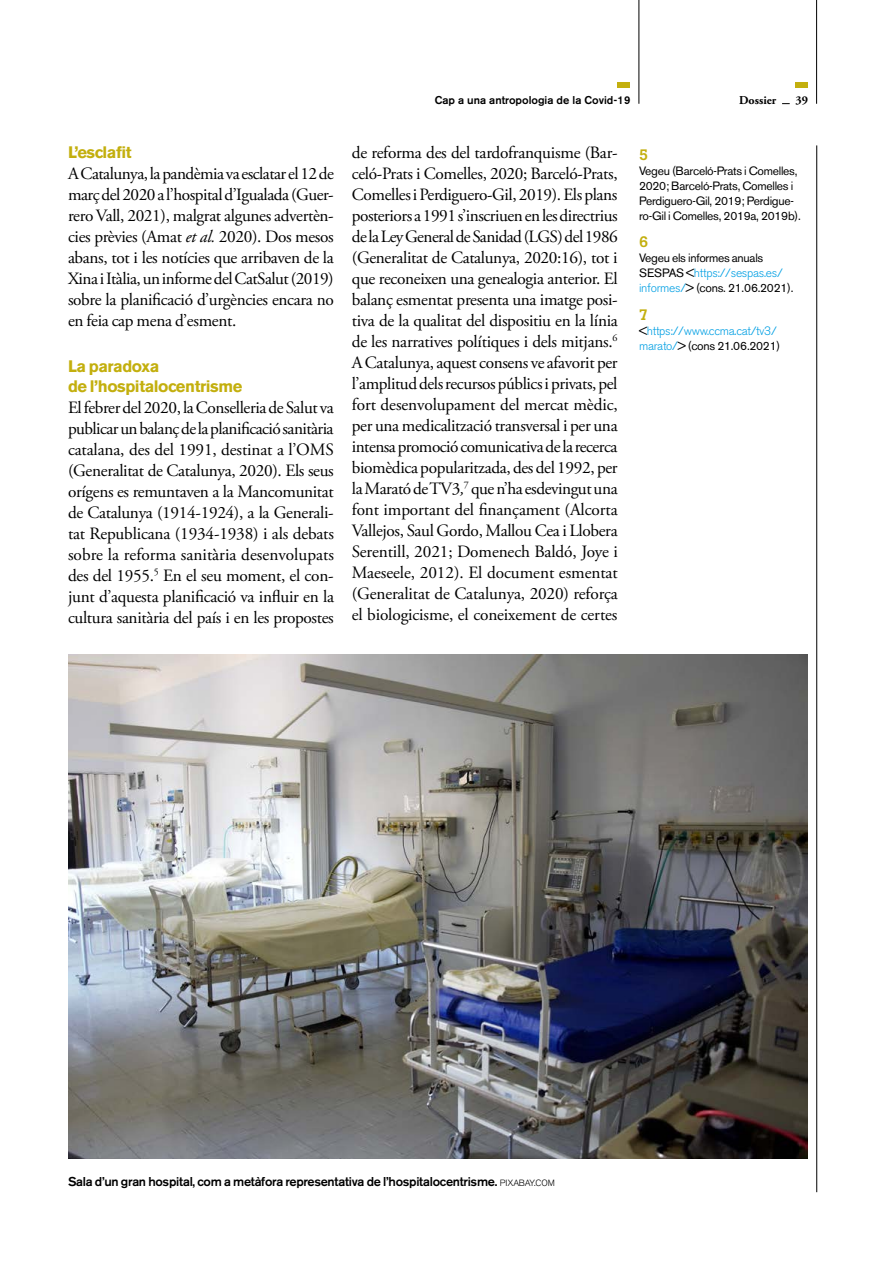
<style>
.page{position:relative;width:893px;height:1263px;background:#fff}
.page>*{position:absolute;margin:0;border:0;box-sizing:border-box;transform-origin:0 0}
.t1{font:17.25px/21px "Adobe Garamond Pro";letter-spacing:-.02em;color:#000;text-align:justify}
.t2{font:700 16.5px/20.2px "Akzidenz Grotesk BE";letter-spacing:-.025em;color:#c3af0e}
.Notes_Text_-_22{font:500 15px "Boton";color:#c3af0e}
.FOTO_text{font:500 12.75px "Akzidenz Grotesk BE";letter-spacing:-.02em;color:#000}
.Notes_Text_-_22-2{font:12px/15px "Akzidenz Grotesk BE";letter-spacing:-.02em;color:#000}
.Notes_Text_-_22-3{font:300 12px/15px "Akzidenz Grotesk BE";letter-spacing:-.02em;color:#009fe3}
.t3{font:700 12px "Adobe Garamond Pro";color:#000}
.t4{font:500 11.25px "Akzidenz Grotesk BE";color:#000}
.s1{font-style:italic}
.s2{font-weight:300;color:#009fe3}
.s3{font-weight:400;color:#000}
.s4{font-weight:300;font-size:9px}
</style>
<div class="page">
<img style="left:68px;top:654px;width:739px;height:504px">
<hr style="left:639px;top:0;width:1px;height:104px;background:#000">
<hr style="left:816px;top:0;width:1px;height:104px;background:#000">
<hr style="left:816px;top:145px;width:1px;height:1047px;background:#000">
<div style="left:618px;top:82px;width:12px;height:6px;background:#c3af0e"></div>
<div style="left:796px;top:82px;width:12px;height:6px;background:#c3af0e"></div>
<p class="t2" style="left:68px;top:142px;width:65px">L’esclafit</p>
<p class="t1" style="left:68px;top:163px;width:267px">A Catalunya, la pandèmia va esclatar el 12 de març del 2020 a l’hospital d’Igualada (Guer&shy;rero Vall, 2021), malgrat algunes advertèn&shy;cies prèvies (Amat <span class="s1">et al.</span> 2020). Dos mesos abans, tot i les notícies que arribaven de la Xina i Itàlia, un informe del CatSalut(2019) sobre la planificació d’urgències encara no en feia cap mena d’esment.</p>
<p class="t2" style="left:68px;top:356px;width:176px">La paradoxa<br>de l’hospitalocentrisme</p>
<p class="t1" style="left:68px;top:397px;width:268px">El febrer del 2020, la Conselleria de Salut va publicar un balanç de la planificació sanitària catalana, des del 1991, destinat a l’OMS (Generalitat de Catalunya, 2020). Els seus orígens es remuntaven a la Mancomunitat de Catalunya (1914-1924), a la Generali&shy;tat Republicana (1934-1938) i als debats sobre la reforma sanitària desenvolupats des del 1955.<sup>5</sup> En el seu moment, el con&shy;junt d’aquesta planificació va influir en la cultura sanitària del país i en les propostes</p>
<p class="t4" style="left:435px;top:93px;width:197px">Cap a una antropologia de la Covid-19</p>
<p class="t3" style="left:739px;top:93px;width:39px">Dossier</p>
<p class="t3" style="left:795px;top:93px;width:14px">39</p>
<p class="t1" style="left:352px;top:143px;width:268px">de reforma des del tardofranquisme (Bar&shy;celó-Prats i Comelles, 2020; Barceló-Prats, Comelles i Perdiguero-Gil, 2019). Els plans posteriors a 1991 s’inscriuen en les directrius de la Ley General de Sanidad (LGS) del 1986 (Generalitat de Catalunya, 2020:16), tot i que reconeixen una genealogia anterior. El balanç esmentat presenta una imatge posi&shy;tiva de la qualitat del dispositiu en la línia de les narratives polítiques i dels mitjans.<sup>6<br></sup>A Catalunya, aquest consens ve afavorit per l’amplitud dels recursos públics i privats, pel fort desenvolupament del mercat mèdic, per una medicalització transversal i per una intensa promoció comunicativa de la recerca biomèdica popularitzada, des del 1992, per la Marató de TV3<span class="s1">,</span><sup>7</sup> que n’ha esdevingut una font important del finançament (Alcorta Vallejos, Saul Gordo, Mallou Cea i Llobera Serentill, 2021; Domenech Baldó, Joye i Maeseele, 2012). El document esmentat (Generalitat de Catalunya, 2020) reforça el biologicisme, el coneixement de certes</p>
<p class="Notes_Text_-_22" style="left:639px;top:145px;width:11px">5</p>
<p class="Notes_Text_-_22-2" style="left:639px;top:163px;width:163px">Vegeu (Barceló-Prats i Comelles, 2020; Barceló-Prats, Comelles i Perdiguero-Gil, 2019; Perdigue&shy;ro-Gil i Comelles, 2019a, 2019b).</p>
<p class="Notes_Text_-_22" style="left:639px;top:233px;width:11px">6</p>
<p class="Notes_Text_-_22-2" style="left:639px;top:251px;width:156px">Vegeu els informes anuals<br>SESPAS &lt;<span class="s2">https://sespas.es/ informes/</span>&gt; (cons. 21.06.2021).</p>
<p class="Notes_Text_-_22" style="left:639px;top:306px;width:11px">7</p>
<p class="Notes_Text_-_22-3" style="left:639px;top:324px;width:143px"><span class="s3">&lt;</span>https://www.ccma.cat/tv3/ marato/<span class="s3">&gt; (cons 21.06.2021)</span></p>
<p class="FOTO_text" style="left:68px;top:1173px;width:488px">Sala d’un gran hospital, com a metàfora representativa de l’hospitalocentrisme. <span class="s4">PIXABAY.COM</span></p>
</div>
